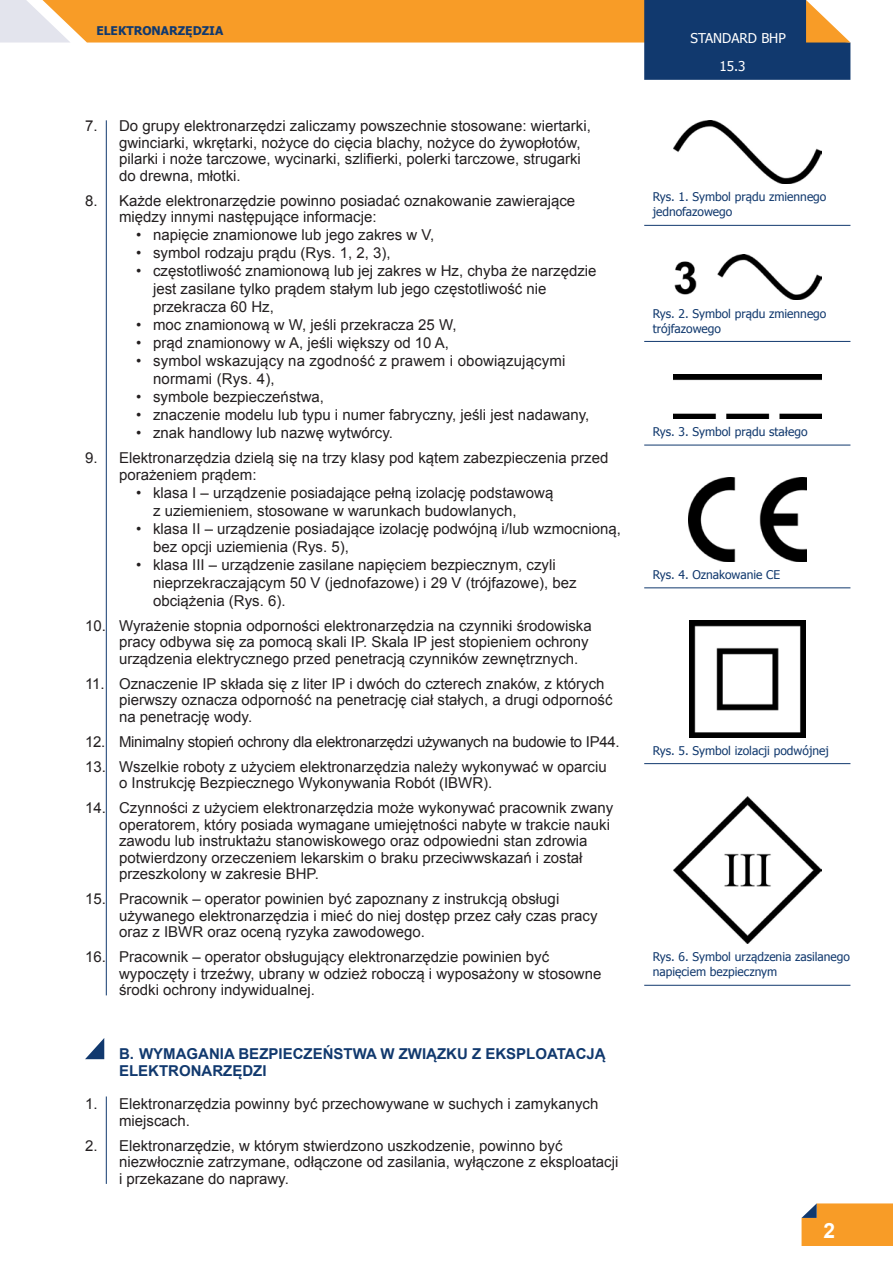
<style>
.page{position:relative;width:893px;height:1263px;background:#fff}
.page>*{position:absolute;margin:0;border:0;box-sizing:border-box;transform-origin:0 0}
.tekst{font:700 21px "Arial";color:#fff}
.Tekst_numerowany{font:15px/16.5px "Arial";color:#231f20}
.Tekst_kropki{font:15px/18px "Arial";color:#231f20}
.Tekst_numerowany-2{font:15px "Arial";letter-spacing:-.02em;color:#231f20}
.Tytulik{font:700 15px/16.5px "Arial";color:#11396e}
.t1{font:13.5px "Tahoma";color:#fff}
.podpis_zdjęcia{font:12px/15px "Tahoma";color:#11396e}
.t2{font:700 12px "Tahoma";color:#11396e}
</style>
<div class="page">
<img style="left:674px;top:254px;width:147px;height:46px">
<svg style="left:801px;top:1203px;width:92px;height:43px;background:#f19d32"></svg>
<svg style="left:0;top:0;width:850px;height:80px"></svg>
<hr style="left:106px;top:120px;width:1px;height:875px;background:#11396e">
<svg style="left:85px;top:1038px;width:19px;height:21px"></svg>
<hr style="left:106px;top:1096px;width:1px;height:88px;background:#11396e">
<hr style="left:644px;top:225px;width:206px;height:1px;background:#11396e">
<hr style="left:644px;top:341px;width:206px;height:1px;background:#11396e">
<hr style="left:644px;top:445px;width:206px;height:1px;background:#11396e">
<hr style="left:644px;top:587px;width:206px;height:1px;background:#11396e">
<hr style="left:644px;top:763px;width:206px;height:1px;background:#11396e">
<hr style="left:644px;top:985px;width:206px;height:1px;background:#11396e">
<img style="left:674px;top:120px;width:147px;height:64px">
<img style="left:674px;top:375px;width:147px;height:43px">
<img style="left:689px;top:478px;width:117px;height:83px">
<img style="left:689px;top:621px;width:117px;height:116px">
<img style="left:674px;top:796px;width:147px;height:148px">
<p class="t2" style="left:96px;top:23px;width:128px">ELEKTRONARZĘDZIA</p>
<p class="Tekst_numerowany" style="left:119px;top:118px;width:473px;text-indent:-34px">7. Do grupy elektronarzędzi zaliczamy powszechnie stosowane: wiertarki, gwinciarki, wkrętarki, nożyce do cięcia blachy, nożyce do żywopłotów, pilarki i noże tarczowe, wycinarki, szlifierki, polerki tarczowe, strugarki do drewna, młotki.</p>
<p class="Tekst_numerowany" style="left:119px;top:192px;width:458px;text-indent:-34px">8. Każde elektronarzędzie powinno posiadać oznakowanie zawierające między innymi następujące informacje:</p>
<p class="Tekst_kropki" style="left:136px;top:226px;width:300px">• napięcie znamionowe lub jego zakres w V,</p>
<p class="Tekst_kropki" style="left:136px;top:244px;width:256px">• symbol rodzaju prądu (Rys. 1, 2, 3),</p>
<p class="Tekst_kropki" style="left:153px;top:262px;width:445px;text-indent:-17px">• częstotliwość znamionową lub jej zakres w Hz, chyba że narzędzie jest zasilane tylko prądem stałym lub jego częstotliwość nie przekracza 60 Hz,</p>
<p class="Tekst_kropki" style="left:136px;top:316px;width:322px">• moc znamionową w W, jeśli przekracza 25 W,</p>
<p class="Tekst_kropki" style="left:136px;top:334px;width:314px">• prąd znamionowy w A, jeśli większy od 10 A,</p>
<p class="Tekst_kropki" style="left:153px;top:352px;width:414px;text-indent:-17px">• symbol wskazujący na zgodność z prawem i obowiązującymi normami (Rys. 4),</p>
<p class="Tekst_kropki" style="left:136px;top:388px;width:189px">• symbole bezpieczeństwa,</p>
<p class="Tekst_kropki" style="left:136px;top:406px;width:455px">• znaczenie modelu lub typu i numer fabryczny, jeśli jest nadawany,</p>
<p class="Tekst_kropki" style="left:136px;top:424px;width:258px">• znak handlowy lub nazwę wytwórcy.</p>
<p class="Tekst_numerowany" style="left:119px;top:450px;width:491px;text-indent:-34px">9. Elektronarzędzia dzielą się na trzy klasy pod kątem zabezpieczenia przed porażeniem prądem:</p>
<p class="Tekst_kropki" style="left:153px;top:484px;width:402px;text-indent:-17px">• klasa I – urządzenie posiadające pełną izolację podstawową z uziemieniem, stosowane w warunkach budowlanych,</p>
<p class="Tekst_kropki" style="left:153px;top:520px;width:469px;text-indent:-17px">• klasa II – urządzenie posiadające izolację podwójną i/lub wzmocnioną, bez opcji uziemienia (Rys. 5),</p>
<p class="Tekst_kropki" style="left:153px;top:556px;width:425px;text-indent:-17px">• klasa III – urządzenie zasilane napięciem bezpiecznym, czyli nieprzekraczającym 50 V (jednofazowe) i 29 V (trójfazowe), bez obciążenia (Rys. 6).</p>
<p class="Tekst_numerowany" style="left:119px;top:617px;width:474px;text-indent:-34px">10. Wyrażenie stopnia odporności elektronarzędzia na czynniki środowiska pracy odbywa się za pomocą skali IP. Skala IP jest stopieniem ochrony urządzenia elektrycznego przed penetracją czynników zewnętrznych.</p>
<p class="Tekst_numerowany" style="left:119px;top:675px;width:495px;text-indent:-34px">11. Oznaczenie IP składa się z liter IP i dwóch do czterech znaków, z których pierwszy oznacza odporność na penetrację ciał stałych, a drugi odporność na penetrację wody.</p>
<p class="Tekst_numerowany-2" style="left:85px;top:732px;width:536px">12. Minimalny stopień ochrony dla elektronarzędzi używanych na budowie to IP44.</p>
<p class="Tekst_numerowany" style="left:119px;top:758px;width:489px;text-indent:-34px">13. Wszelkie roboty z użyciem elektronarzędzia należy wykonywać w oparciu o Instrukcję Bezpiecznego Wykonywania Robót (IBWR).</p>
<p class="Tekst_numerowany" style="left:119px;top:800px;width:496px;text-indent:-34px">14. Czynności z użyciem elektronarzędzia może wykonywać pracownik zwany operatorem, który posiada wymagane umiejętności nabyte w trakcie nauki zawodu lub instruktażu stanowiskowego oraz odpowiedni stan zdrowia potwierdzony orzeczeniem lekarskim o braku przeciwwskazań i został przeszkolony w zakresie BHP.</p>
<p class="Tekst_numerowany" style="left:119px;top:891px;width:480px;text-indent:-34px">15. Pracownik – operator powinien być zapoznany z instrukcją obsługi używanego elektronarzędzia i mieć do niej dostęp przez cały czas pracy oraz z IBWR oraz oceną ryzyka zawodowego.</p>
<p class="Tekst_numerowany" style="left:119px;top:949px;width:484px;text-indent:-34px">16. Pracownik – operator obsługujący elektronarzędzie powinien być wypoczęty i trzeźwy, ubrany w odzież roboczą i wyposażony w stosowne środki ochrony indywidualnej.</p>
<p class="Tytulik" style="left:119px;top:1046px;width:488px">B. WYMAGANIA BEZPIECZEŃSTWA W ZWIĄZKU Z EKSPLOATACJĄ<br>ELEKTRONARZĘDZI</p>
<p class="Tekst_numerowany" style="left:119px;top:1096px;width:481px;text-indent:-34px">1. Elektronarzędzia powinny być przechowywane w suchych i zamykanych miejscach.</p>
<p class="Tekst_numerowany" style="left:119px;top:1137px;width:501px;text-indent:-34px">2. Elektronarzędzie, w którym stwierdzono uszkodzenie, powinno być niezwłocznie zatrzymane, odłączone od zasilania, wyłączone z eksploatacji i przekazane do naprawy.</p>
<p class="t1" style="left:691px;top:29px;width:97px">STANDARD BHP</p>
<p class="t1" style="left:719px;top:57px;width:28px">15.3</p>
<p class="podpis_zdjęcia" style="left:653px;top:189px;width:175px">Rys. 1. Symbol prądu zmiennego jednofazowego</p>
<p class="podpis_zdjęcia" style="left:653px;top:305px;width:175px">Rys. 2. Symbol prądu zmiennego trójfazowego</p>
<p class="podpis_zdjęcia" style="left:653px;top:424px;width:156px">Rys. 3. Symbol prądu stałego</p>
<p class="podpis_zdjęcia" style="left:653px;top:566px;width:129px">Rys. 4. Oznakowanie CE</p>
<p class="podpis_zdjęcia" style="left:653px;top:742px;width:178px">Rys. 5. Symbol izolacji podwójnej</p>
<p class="podpis_zdjęcia" style="left:653px;top:949px;width:199px">Rys. 6. Symbol urządzenia zasilanego napięciem bezpiecznym</p>
<p class="tekst" style="left:823px;top:1217px;width:13px">2</p>
</div>
